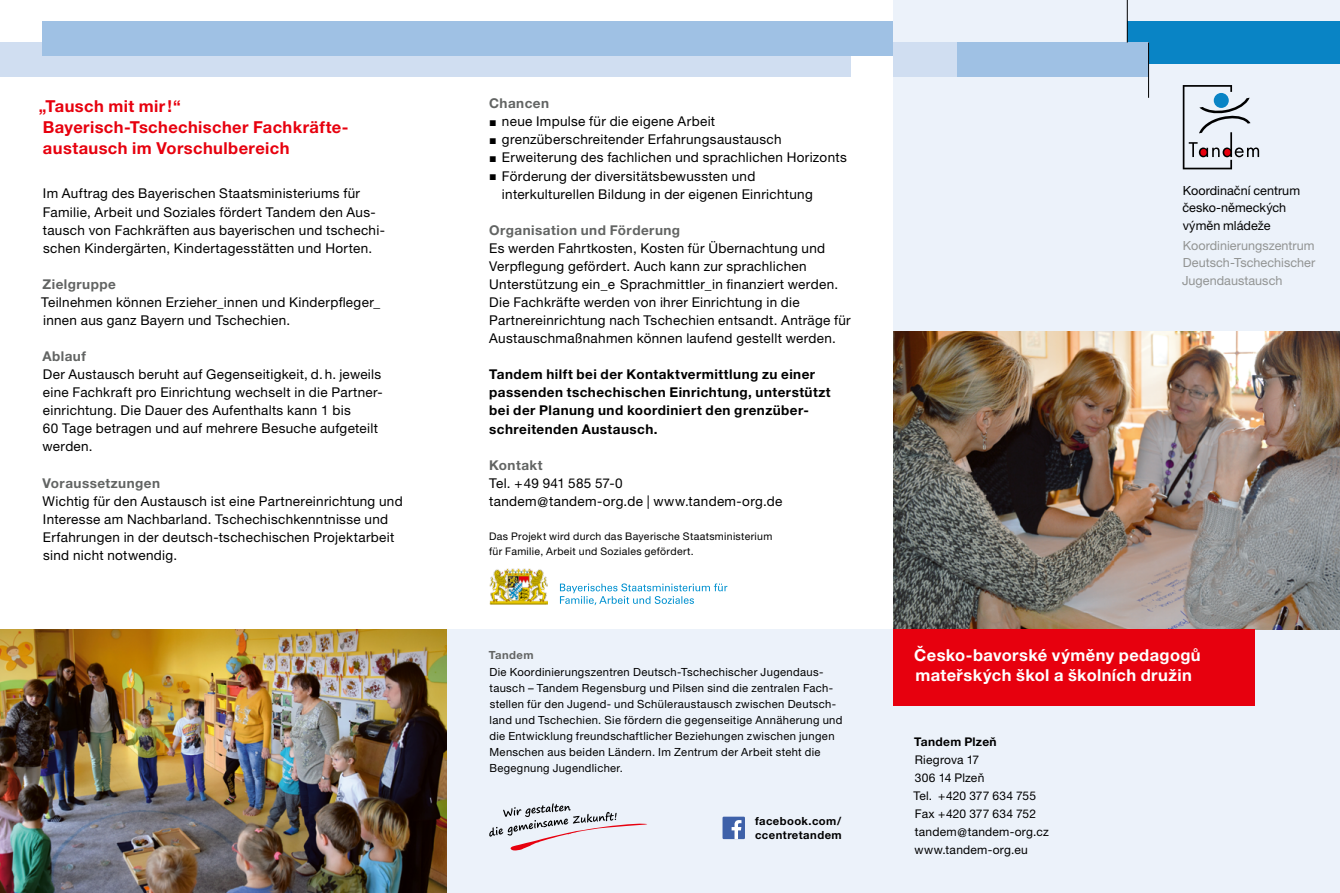
<style>
.page{position:relative;width:1340px;height:893px;background:#fff}
.page>*{position:absolute;margin:0;border:0;box-sizing:border-box;transform-origin:0 0}
.Text{font:700 16.5px/21.3px "Helvetica Neue CE";letter-spacing:.025em;color:#e7000e}
.Text-2{font:700 16.5px/19.5px "Helvetica Neue CE";letter-spacing:.025em;color:#fff}
.Text-3{font:13.5px/18px "Helvetica Neue CE";letter-spacing:.025em;color:#000}
.Text-4{font:700 13.5px/18px "Helvetica Neue CE";letter-spacing:.035em;color:#000}
.Text-5{font:700 13.5px "Helvetica Neue CE";letter-spacing:.035em;color:#626463}
.Text-6{font:12.6px/17.2px "Helvetica Neue CE";letter-spacing:.005em;color:#929493;text-align:justify}
.Text-7{font:12.6px/17.2px "Helvetica Neue CE";color:#000}
.Text-8{font:12px/18px "Helvetica Neue CE";letter-spacing:.015em;color:#000}
.Text-9{font:11.25px/16px "Helvetica Neue CE";letter-spacing:.03em;color:#000}
.Text-10{font:700 11.25px/13.5px "Helvetica Neue CE";letter-spacing:.035em;color:#000}
.Text-11{font:10.5px/15px "Helvetica Neue CE";letter-spacing:.03em;color:#000}
.s1{font-weight:700;color:#626463}
.s2{font-weight:700}
</style>
<div class="page">
<div style="left:0;top:43px;width:850px;height:34px;background:#d0def1"></div>
<div style="left:43px;top:21px;width:850px;height:34px;background:#9fc1e4"></div>
<div style="left:893px;top:0;width:446px;height:893px;background:#ecf2fa"></div>
<div style="left:1127px;top:21px;width:212px;height:43px;background:#0984c5"></div>
<div style="left:893px;top:43px;width:64px;height:34px;background:#d0def1"></div>
<div style="left:957px;top:43px;width:191px;height:34px;background:#9fc1e4"></div>
<hr style="left:1127px;top:0;width:1px;height:43px;background:#000">
<hr style="left:1148px;top:43px;width:1px;height:55px;background:#000">
<div style="left:446px;top:629px;width:451px;height:264px;background:#ecf2fa"></div>
<img style="left:893px;top:332px;width:446px;height:297px">
<img style="left:0;top:629px;width:446px;height:264px">
<svg style="left:1182px;top:85px;width:77px;height:84px"></svg>
<img style="left:489px;top:568px;width:59px;height:36px">
<svg style="left:560px;top:583px;width:167px;height:22px"></svg>
<div style="left:722px;top:817px;width:23px;height:22px;background:#3e61a9"></div>
<svg style="left:731px;top:820px;width:10px;height:19px"></svg>
<svg style="left:489px;top:803px;width:158px;height:48px"></svg>
<div style="left:893px;top:629px;width:361px;height:77px;background:#e7000e"></div>
<p class="Text" style="left:39px;top:95px;width:311px">„Tausch mit mir!“<br>Bayerisch-Tschechischer Fachkräfte&shy;austausch im Vorschulbereich</p>
<p class="Text-3" style="left:43px;top:185px;width:342px">Im Auftrag des Bayerischen Staatsministeriums für Familie, Arbeit und Soziales fördert Tandem den Aus&shy;tausch von Fachkräften aus bayerischen und tschechi&shy;schen Kindergärten, Kindertagesstätten und Horten.</p>
<p class="Text-3" style="left:41px;top:275px;width:341px"><span class="s1">Zielgruppe<br></span>Teilnehmen können Erzieher_innen und Kinderpfleger_ innen aus ganz Bayern und Tschechien.</p>
<p class="Text-3" style="left:42px;top:347px;width:340px"><span class="s1">Ablauf<br></span>Der Austausch beruht auf Gegenseitigkeit, d. h. jeweils eine Fachkraft pro Einrichtung wechselt in die Partner&shy;einrichtung. Die Dauer des Aufenthalts kann 1 bis<br>60 Tage betragen und auf mehrere Besuche aufgeteilt werden.</p>
<p class="Text-3" style="left:43px;top:474px;width:362px"><span class="s1">Voraussetzungen<br></span>Wichtig für den Austausch ist eine Partnereinrichtung und Interesse am Nachbarland. Tschechischkenntnisse und Erfahrungen in der deutsch-tschechischen Projektarbeit sind nicht notwendig.</p>
<p class="Text-5" style="left:489px;top:95px;width:61px">Chancen</p>
<p class="Text-3" style="left:502px;top:113px;width:215px">neue Impulse für die eigene Arbeit</p>
<p class="Text-3" style="left:502px;top:131px;width:281px">grenzüberschreitender Erfahrungsaustausch</p>
<p class="Text-3" style="left:502px;top:149px;width:346px">Erweiterung des fachlichen und sprachlichen Horizonts</p>
<p class="Text-3" style="left:502px;top:167px;width:312px">Förderung der diversitätsbewussten und interkulturellen Bildung in der eigenen Einrichtung</p>
<p class="Text-5" style="left:489px;top:222px;width:192px">Organisation und Förderung</p>
<p class="Text-3" style="left:489px;top:239px;width:363px">Es werden Fahrtkosten, Kosten für Übernachtung und Verpflegung gefördert. Auch kann zur sprachlichen Unterstützung ein_e Sprachmittler_in finanziert werden.<br>Die Fachkräfte werden von ihrer Einrichtung in die Partnereinrichtung nach Tschechien entsandt. Anträge für Austauschmaßnahmen können laufend gestellt werden.</p>
<p class="Text-4" style="left:489px;top:366px;width:343px">Tandem hilft bei der Kontaktvermittlung zu einer passenden tschechischen Einrichtung, unterstützt bei der Planung und koordiniert den grenzüber&shy;schreitenden Austausch.</p>
<p class="Text-5" style="left:489px;top:456px;width:55px">Kontakt</p>
<p class="Text-3" style="left:489px;top:474px;width:295px">Tel. +49 941 585 57-0<br>tandem@tandem-org.de | www.tandem-org.de</p>
<p class="Text-11" style="left:489px;top:529px;width:285px">Das Projekt wird durch das Bayerische Staatsministerium für Familie, Arbeit und Soziales gefördert.</p>
<p class="Text-9" style="left:488px;top:647px;width:355px"><span class="s1">Tandem<br></span>Die Koordinierungszentren Deutsch-Tschechischer Jugendaus-- tausch – Tandem Regensburg und Pilsen sind die zentralen Fach&shy;stellen für den Jugend- und Schüleraustausch zwischen Deutsch&shy;land und Tschechien. Sie fördern die gegenseitige Annäherung und die Entwicklung freundschaftlicher Beziehungen zwischen jungen Menschen aus beiden Ländern. Im Zentrum der Arbeit steht die Begegnung Jugendlicher.</p>
<p class="Text-10" style="left:755px;top:815px;width:88px">facebook.com/ ccentretandem</p>
<p class="Text-7" style="left:1182px;top:182px;width:119px">Koordinační centrum česko-německých výměn mládeže</p>
<p class="Text-6" style="left:1181px;top:237px;width:135px">Koordinierungszentrum Deutsch-Tschechischer Jugendaustausch</p>
<p class="Text-2" style="left:914px;top:646px;width:288px">Česko-bavorské výměny pedagogů mateřských škol a školních družin</p>
<p class="Text-8" style="left:913px;top:733px;width:137px"><span class="s2">Tandem Plzeň<br></span>Riegrova 17<br>306 14 Plzeň<br>Tel. +420 377 634 755<br>Fax +420 377 634 752 tandem@tandem-org.cz www.tandem-org.eu</p>
</div>
